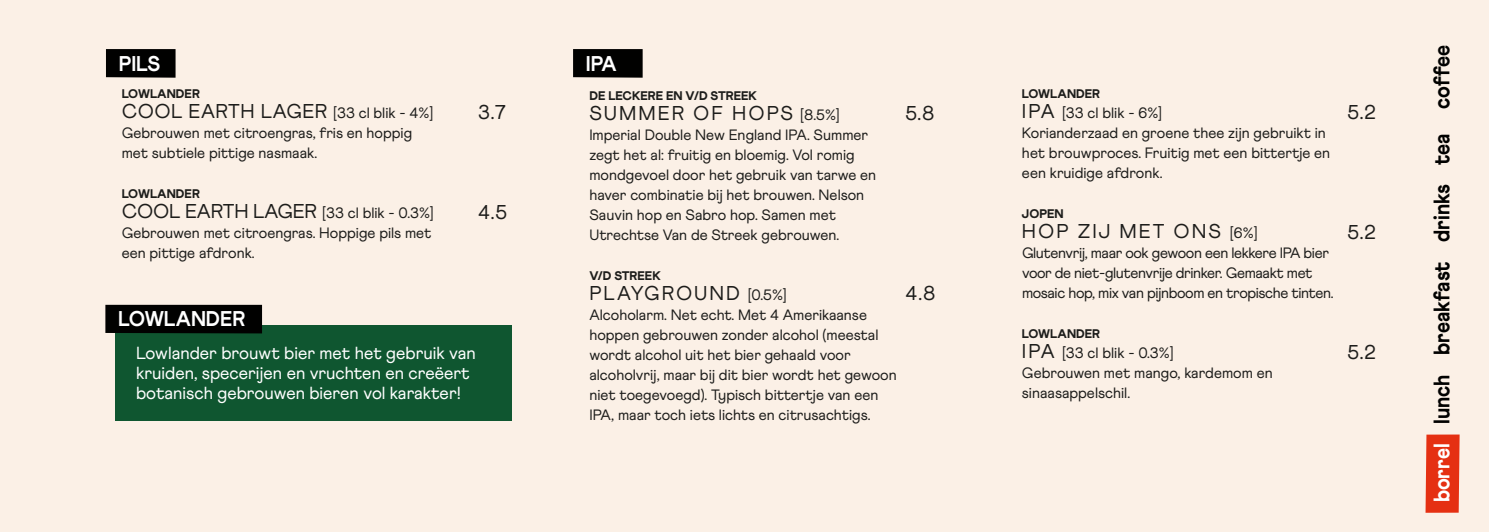
<style>
.page{position:relative;width:1489px;height:532px;background:#fff}
.page>*{position:absolute;margin:0;border:0;box-sizing:border-box;transform-origin:0 0}
.t1{font:800 22.5px "Athletics";color:#010100;scale:.93 1}
.t2{font:800 21.25px "Athletics";color:#fff;scale:.96 1}
.t3{font:20px "Athletics";letter-spacing:.1em;color:#1d1d1b}
.t4{font:20px "Athletics";letter-spacing:.025em;color:#1d1d1b}
.t5{font:17.5px/20px "Athletics";color:#fff}
.t6{font:15px/20px "Athletics";color:#1d1d1b}
.t7{font:15px/20px "Athletics";letter-spacing:-.025em;color:#1d1d1b}
.t8{font:900 12.5px "Athletics";color:#1d1d1b}
.s1{font-size:15px}
.s2{font-size:20px}
.s3{color:#fff}
</style>
<div class="page">
<div style="left:0;top:0;width:1488px;height:532px;background:#fbf0e6"></div>
<div style="left:106px;top:49px;width:69px;height:29px;background:#010100"></div>
<div style="left:573px;top:49px;width:69px;height:29px;background:#010100"></div>
<div style="left:115px;top:325px;width:396px;height:96px;background:#0f5630"></div>
<div style="left:105px;top:305px;width:157px;height:28px;background:#010100"></div>
<svg style="left:1425px;top:434px;width:34px;height:79px;background:#e5371a"></svg>
<h2 class="t2" style="left:119px;top:51px;width:44px">PILS</h2>
<h2 class="t2" style="left:586px;top:51px;width:33px">IPA</h2>
<p class="t8" style="left:122px;top:86px;width:80px">LOWLANDER</p>
<h3 class="t4" style="left:122px;top:100px;width:313px">COOL EARTH LAGER <span class="s1">[33 cl blik - 4%]</span></h3>
<p class="t6" style="left:122px;top:123px;width:292px">Gebrouwen met citroengras, fris en hoppig met subtiele pittige nasmaak.</p>
<p class="t8" style="left:122px;top:186px;width:80px">LOWLANDER</p>
<p class="t6" style="left:122px;top:203px;width:314px"><span class="s2">COOL EARTH LAGER</span> [33 cl blik - 0.3%]<br>Gebrouwen met citroengras. Hoppige pils met een pittige afdronk.</p>
<h3 class="t3" style="left:478px;top:100px;width:29px">3.7</h3>
<h3 class="t3" style="left:478px;top:200px;width:31px">4.5</h3>
<h2 class="t2" style="left:118px;top:306px;width:134px">LOWLANDER</h2>
<p class="t5" style="left:136px;top:343px;width:341px">Lowlander brouwt bier met het gebruik van kruiden, specerijen en vruchten en creëert botanisch gebrouwen bieren vol karakter!</p>
<p class="t8" style="left:589px;top:88px;width:169px">DE LECKERE EN V/D STREEK</p>
<h3 class="t3" style="left:589px;top:102px;width:252px">SUMMER OF HOPS <span class="s1">[8.5%]</span></h3>
<p class="t6" style="left:589px;top:125px;width:288px">Imperial Double New England IPA. Summer zegt het al: fruitig en bloemig. Vol romig mondgevoel door het gebruik van tarwe en haver combinatie bij het brouwen. Nelson Sauvin hop en Sabro hop. Samen met Utrechtse Van de Streek gebrouwen.</p>
<p class="t8" style="left:589px;top:268px;width:73px">V/D STREEK</p>
<h3 class="t3" style="left:589px;top:282px;width:199px">PLAYGROUND <span class="s1">[0.5%]</span></h3>
<p class="t6" style="left:589px;top:305px;width:309px">Alcoholarm. Net echt. Met 4 Amerikaanse hoppen gebrouwen zonder alcohol (meestal wordt alcohol uit het bier gehaald voor alcoholvrij, maar bij dit bier wordt het gewoon niet toegevoegd). Typisch bittertje van een IPA, maar toch iets lichts en citrusachtigs.</p>
<h3 class="t3" style="left:905px;top:101px;width:31px">5.8</h3>
<h3 class="t3" style="left:905px;top:281px;width:31px">4.8</h3>
<p class="t8" style="left:1021px;top:86px;width:80px">LOWLANDER</p>
<p class="t6" style="left:1021px;top:103px;width:310px"><span class="s2">IPA</span> [33 cl blik - 6%]<br>Korianderzaad en groene thee zijn gebruikt in het brouwproces. Fruitig met een bittertje en een kruidige afdronk.</p>
<p class="t8" style="left:1021px;top:206px;width:43px">JOPEN</p>
<h3 class="t3" style="left:1021px;top:220px;width:237px">HOP ZIJ MET ONS <span class="s1">[6%]</span></h3>
<p class="t7" style="left:1021px;top:243px;width:313px">Glutenvrij, maar ook gewoon een lekkere IPA bier voor de niet-glutenvrije drinker. Gemaakt met mosaic hop, mix van pijnboom en tropische tinten.</p>
<p class="t8" style="left:1021px;top:326px;width:80px">LOWLANDER</p>
<p class="t6" style="left:1021px;top:343px;width:252px"><span class="s2">IPA</span> [33 cl blik - 0.3%]<br>Gebrouwen met mango, kardemom en sinaasappelschil.</p>
<h3 class="t3" style="left:1347px;top:100px;width:30px">5.2</h3>
<h3 class="t3" style="left:1347px;top:220px;width:30px">5.2</h3>
<h3 class="t3" style="left:1347px;top:340px;width:30px">5.2</h3>
<h1 class="t1" style="left:1427px;top:502px;width:494px;rotate:-90deg"><span class="s3">borrel</span> lunch breakfast drinks tea coffee</h1>
</div>
